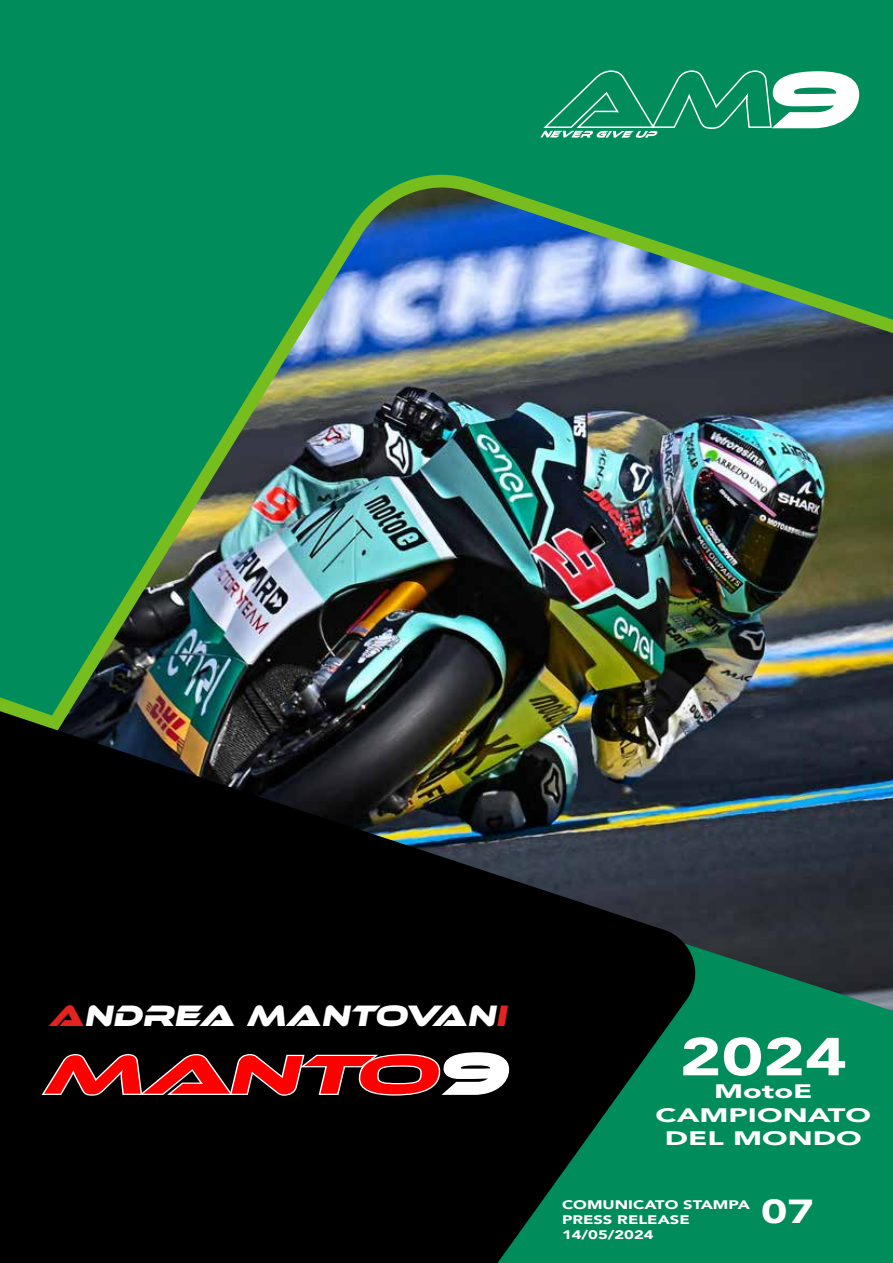
<style>
.page{position:relative;width:893px;height:1263px;background:#fff}
.page>*{position:absolute;margin:0;border:0;box-sizing:border-box;transform-origin:0 0}
.t1{font:900 52.8px "Avenir";color:#fff;scale:1.33 1}
.t2{font:900 33.3px "Avenir";color:#fff;scale:1.33 1}
.t3{font:italic 700 30.6px "Ethnocentric Rg";color:#fff}
.t4{font:900 19.5px/23.4px "Avenir";color:#fff;text-align:center;scale:1.58 1}
.t5{font:900 12.3px/15px "Avenir";color:#fff;scale:1.33 1}
.s1{color:#e42320}
</style>
<div class="page">
<img style="left:705px;top:731px;width:188px;height:211px">
<img style="left:0;top:0;width:893px;height:731px">
<svg style="left:705px;top:942px;width:188px;height:321px;background:#058156"></svg>
<svg style="left:0;top:704px;width:705px;height:559px;background:#0d1a13"></svg>
<svg style="left:42px;top:1052px;width:467px;height:44px;background:#963131"></svg>
<svg style="left:540px;top:70px;width:319px;height:68px"></svg>
<h3 class="t3" style="left:48px;top:997px;width:460px"><span class="s1">A</span>NDREA MANTOVAN<span class="s1">I</span></h3>
<h1 class="t1" style="left:680px;top:1012px;width:127px">2024</h1>
<h3 class="t4" style="left:656px;top:1079px;width:138px">MotoE<br>CAMPIONATO<br>DEL MONDO</h3>
<p class="t5" style="left:562px;top:1196px;width:143px">COMUNICATO STAMPA<br>PRESS RELEASE<br>14/05/2024</p>
<h2 class="t2" style="left:761px;top:1183px;width:41px">07</h2>
</div>
